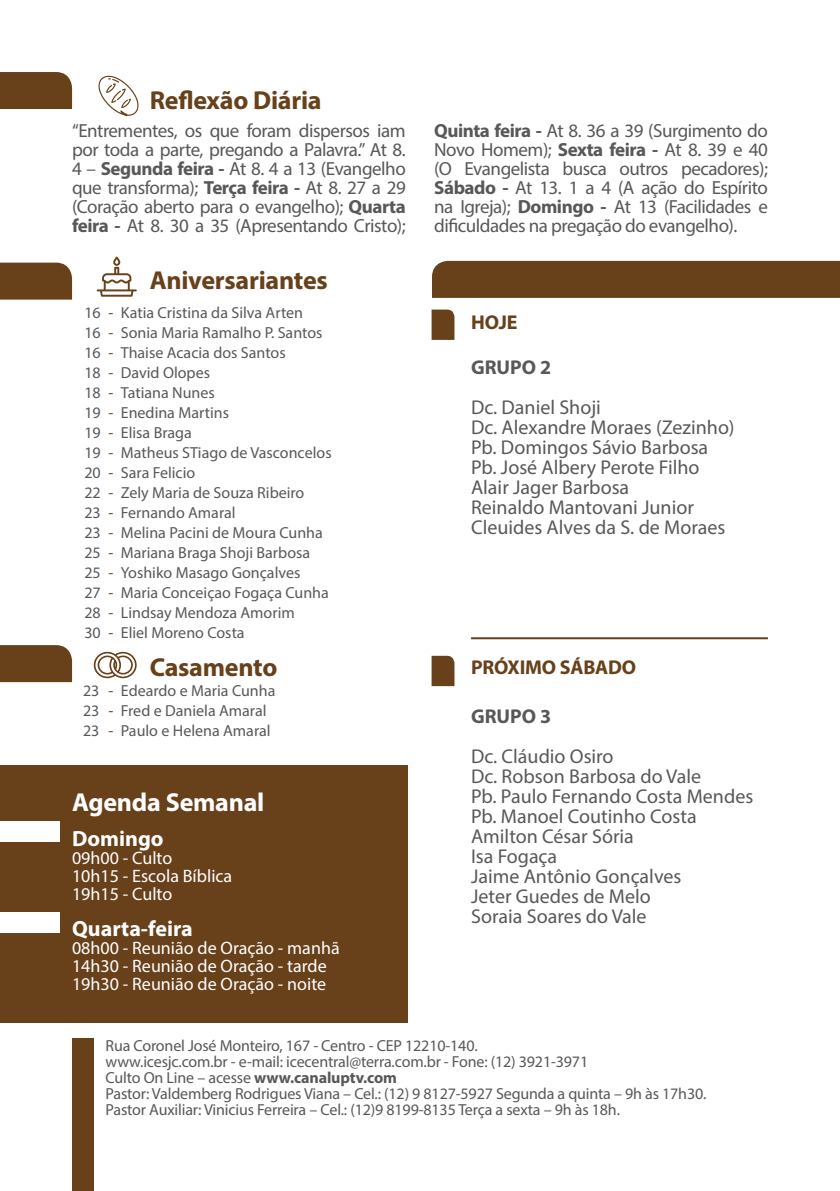
<style>
.page{position:relative;width:840px;height:1191px;background:#fff}
.page>*{position:absolute;margin:0;border:0;box-sizing:border-box;transform-origin:0 0}
.t1{font:700 26px "Myriad Pro";letter-spacing:-.01em;color:#68401a}
.t2{font:700 26px "Myriad Pro";letter-spacing:-.01em;color:#fff}
.t3{font:700 22px "Myriad Pro";color:#fff}
.t4{font:20px "Myriad Pro";color:#57585a}
.t5{font:700 20px "Myriad Pro";letter-spacing:-.01em;color:#68401a}
.t6{font:700 20px "Myriad Pro";color:#57585a}
.t7{font:19px/19px "Myriad Pro";letter-spacing:-.025em;color:#57585a;text-align:justify}
.t8{font:18px "Myriad Pro";color:#fff}
.t9{font:16px "Myriad Pro";color:#57585a}
.t10{font:16px "Myriad Pro";color:#68401a}
.s1{font-weight:700}
</style>
<div class="page">
<div style="left:432px;top:261px;width:407px;height:37px;background:#68401a"></div>
<div style="left:0;top:764px;width:408px;height:258px;background:#68401a"></div>
<div style="left:0;top:72px;width:72px;height:37px;background:#68401a"></div>
<div style="left:0;top:263px;width:72px;height:37px;background:#68401a"></div>
<div style="left:0;top:645px;width:72px;height:37px;background:#68401a"></div>
<svg style="left:98px;top:75px;width:41px;height:41px"></svg>
<svg style="left:97px;top:257px;width:40px;height:40px"></svg>
<hr style="left:471px;top:637px;width:296px;height:2px;background:#68401a">
<svg style="left:94px;top:652px;width:43px;height:26px"></svg>
<div style="left:0;top:821px;width:60px;height:20px;background:#fff"></div>
<div style="left:0;top:912px;width:60px;height:21px;background:#fff"></div>
<svg style="left:431px;top:309px;width:23px;height:31px"></svg>
<svg style="left:431px;top:656px;width:23px;height:30px"></svg>
<div style="left:72px;top:1038px;width:22px;height:153px;background:#68401a"></div>
<p class="t1" style="left:150px;top:84px;width:173px">Reflexão Diária</p>
<p class="t7" style="left:72px;top:121px;width:335px">“Entrementes, os que foram dispersos iam por toda a parte, pregando a Palavra.” At 8.<br>4 – <span class="s1">Segunda feira -</span> At 8. 4 a 13 (Evangelho que transforma); <span class="s1">Terça feira -</span> At 8. 27 a 29 (Coração aberto para o evangelho); <span class="s1">Quarta feira -</span> At 8. 30 a 35 (Apresentando Cristo);</p>
<p class="t7" style="left:434px;top:121px;width:335px"><span class="s1">Quinta feira -</span> At 8. 36 a 39 (Surgimento do Novo Homem); <span class="s1">Sexta feira -</span> At 8. 39 e 40 (O Evangelista busca outros pecadores); <span class="s1">Sábado -</span> At 13. 1 a 4 (A ação do Espírito na Igreja); <span class="s1">Domingo -</span> At 13 (Facilidades e dificuldades na pregação do evangelho).</p>
<p class="t9" style="left:84px;top:303px;width:18px">16</p>
<p class="t9" style="left:84px;top:323px;width:18px">16</p>
<p class="t9" style="left:84px;top:343px;width:18px">16</p>
<p class="t9" style="left:84px;top:363px;width:18px">18</p>
<p class="t9" style="left:84px;top:383px;width:18px">18</p>
<p class="t9" style="left:84px;top:403px;width:18px">19</p>
<p class="t9" style="left:84px;top:423px;width:18px">19</p>
<p class="t9" style="left:84px;top:443px;width:18px">19</p>
<p class="t9" style="left:84px;top:463px;width:18px">20</p>
<p class="t9" style="left:84px;top:483px;width:18px">22</p>
<p class="t9" style="left:84px;top:503px;width:18px">23</p>
<p class="t9" style="left:84px;top:523px;width:18px">23</p>
<p class="t9" style="left:84px;top:543px;width:18px">25</p>
<p class="t9" style="left:84px;top:563px;width:18px">25</p>
<p class="t9" style="left:84px;top:583px;width:18px">27</p>
<p class="t9" style="left:84px;top:603px;width:18px">28</p>
<p class="t9" style="left:84px;top:623px;width:18px">30</p>
<p class="t9" style="left:83px;top:681px;width:18px">23</p>
<p class="t9" style="left:83px;top:701px;width:18px">23</p>
<p class="t9" style="left:83px;top:721px;width:18px">23</p>
<p class="t1" style="left:150px;top:263px;width:179px">Aniversariantes</p>
<p class="t9" style="left:121px;top:303px;width:184px">Katia Cristina da Silva Arten</p>
<p class="t9" style="left:121px;top:323px;width:203px">Sonia Maria Ramalho P. Santos</p>
<p class="t9" style="left:121px;top:343px;width:166px">Thaise Acacia dos Santos</p>
<p class="t9" style="left:121px;top:363px;width:91px">David Olopes</p>
<p class="t9" style="left:121px;top:383px;width:95px">Tatiana Nunes</p>
<p class="t9" style="left:121px;top:403px;width:110px">Enedina Martins</p>
<p class="t9" style="left:121px;top:423px;width:73px">Elisa Braga</p>
<p class="t9" style="left:121px;top:443px;width:212px">Matheus STiago de Vasconcelos</p>
<p class="t9" style="left:121px;top:463px;width:76px">Sara Felicio</p>
<p class="t9" style="left:121px;top:483px;width:185px">Zely Maria de Souza Ribeiro</p>
<p class="t9" style="left:121px;top:503px;width:116px">Fernando Amaral</p>
<p class="t9" style="left:121px;top:523px;width:203px">Melina Pacini de Moura Cunha</p>
<p class="t9" style="left:121px;top:543px;width:191px">Mariana Braga Shoji Barbosa</p>
<p class="t9" style="left:121px;top:563px;width:181px">Yoshiko Masago Gonçalves</p>
<p class="t9" style="left:121px;top:583px;width:209px">Maria Conceiçao Fogaça Cunha</p>
<p class="t9" style="left:121px;top:603px;width:175px">Lindsay Mendoza Amorim</p>
<p class="t9" style="left:121px;top:623px;width:125px">Eliel Moreno Costa</p>
<p class="t10" style="left:108px;top:303px;width:6px">-</p>
<p class="t10" style="left:108px;top:323px;width:6px">-</p>
<p class="t10" style="left:108px;top:343px;width:6px">-</p>
<p class="t10" style="left:108px;top:363px;width:6px">-</p>
<p class="t10" style="left:108px;top:383px;width:6px">-</p>
<p class="t10" style="left:108px;top:403px;width:6px">-</p>
<p class="t10" style="left:108px;top:423px;width:6px">-</p>
<p class="t10" style="left:108px;top:443px;width:6px">-</p>
<p class="t10" style="left:108px;top:463px;width:6px">-</p>
<p class="t10" style="left:108px;top:483px;width:6px">-</p>
<p class="t10" style="left:108px;top:503px;width:6px">-</p>
<p class="t10" style="left:108px;top:523px;width:6px">-</p>
<p class="t10" style="left:108px;top:543px;width:6px">-</p>
<p class="t10" style="left:108px;top:563px;width:6px">-</p>
<p class="t10" style="left:108px;top:583px;width:6px">-</p>
<p class="t10" style="left:108px;top:603px;width:6px">-</p>
<p class="t10" style="left:108px;top:623px;width:6px">-</p>
<p class="t10" style="left:108px;top:681px;width:6px">-</p>
<p class="t10" style="left:108px;top:701px;width:6px">-</p>
<p class="t10" style="left:108px;top:721px;width:6px">-</p>
<p class="t1" style="left:150px;top:650px;width:129px">Casamento</p>
<p class="t9" style="left:121px;top:681px;width:156px">Edeardo e Maria Cunha</p>
<p class="t9" style="left:121px;top:701px;width:147px">Fred e Daniela Amaral</p>
<p class="t9" style="left:121px;top:721px;width:151px">Paulo e Helena Amaral</p>
<p class="t2" style="left:72px;top:785px;width:194px">Agenda Semanal</p>
<p class="t3" style="left:72px;top:824px;width:93px">Domingo</p>
<p class="t8" style="left:72px;top:847px;width:102px">09h00 - Culto</p>
<p class="t8" style="left:72px;top:865px;width:162px">10h15 - Escola Bíblica</p>
<p class="t8" style="left:72px;top:883px;width:102px">19h15 - Culto</p>
<p class="t3" style="left:72px;top:914px;width:122px">Quarta-feira</p>
<p class="t8" style="left:72px;top:937px;width:269px">08h00 - Reunião de Oração - manhã</p>
<p class="t8" style="left:72px;top:955px;width:256px">14h30 - Reunião de Oração - tarde</p>
<p class="t8" style="left:72px;top:973px;width:255px">19h30 - Reunião de Oração - noite</p>
<p class="t5" style="left:471px;top:309px;width:48px">HOJE</p>
<p class="t6" style="left:471px;top:354px;width:82px">GRUPO 2</p>
<p class="t4" style="left:471px;top:395px;width:131px">Dc. Daniel Shoji</p>
<p class="t4" style="left:471px;top:415px;width:265px">Dc. Alexandre Moraes (Zezinho)</p>
<p class="t4" style="left:471px;top:435px;width:238px">Pb. Domingos Sávio Barbosa</p>
<p class="t4" style="left:471px;top:455px;width:230px">Pb. José Albery Perote Filho</p>
<p class="t4" style="left:471px;top:475px;width:160px">Alair Jager Barbosa</p>
<p class="t4" style="left:471px;top:495px;width:224px">Reinaldo Mantovani Junior</p>
<p class="t4" style="left:471px;top:515px;width:256px">Cleuides Alves da S. de Moraes</p>
<p class="t5" style="left:471px;top:654px;width:167px">PRÓXIMO SÁBADO</p>
<p class="t6" style="left:471px;top:703px;width:82px">GRUPO 3</p>
<p class="t4" style="left:471px;top:744px;width:144px">Dc. Cláudio Osiro</p>
<p class="t4" style="left:471px;top:764px;width:231px">Dc. Robson Barbosa do Vale</p>
<p class="t4" style="left:471px;top:784px;width:283px">Pb. Paulo Fernando Costa Mendes</p>
<p class="t4" style="left:471px;top:804px;width:227px">Pb. Manoel Coutinho Costa</p>
<p class="t4" style="left:471px;top:824px;width:164px">Amilton César Sória</p>
<p class="t4" style="left:471px;top:844px;width:88px">Isa Fogaça</p>
<p class="t4" style="left:471px;top:864px;width:212px">Jaime Antônio Gonçalves</p>
<p class="t4" style="left:471px;top:884px;width:181px">Jeter Guedes de Melo</p>
<p class="t4" style="left:471px;top:904px;width:177px">Soraia Soares do Vale</p>
<p class="t9" style="left:105px;top:1035px;width:373px">Rua Coronel José Monteiro, 167 - Centro - CEP 12210-140.</p>
<p class="t9" style="left:105px;top:1051px;width:484px">www.icesjc.com.br - e-mail: icecentral@terra.com.br - Fone: (12) 3921-3971</p>
<p class="t9" style="left:105px;top:1067px;width:293px">Culto On Line – acesse <span class="s1">www.canaluptv.com</span></p>
<p class="t9" style="left:105px;top:1083px;width:602px">Pastor: Valdemberg Rodrigues Viana – Cel.: (12) 9 8127-5927 Segunda a quinta – 9h às 17h30.</p>
<p class="t9" style="left:105px;top:1099px;width:515px">Pastor Auxiliar: Vinicius Ferreira – Cel.: (12)9 8199-8135 Terça a sexta – 9h às 18h.</p>
</div>
